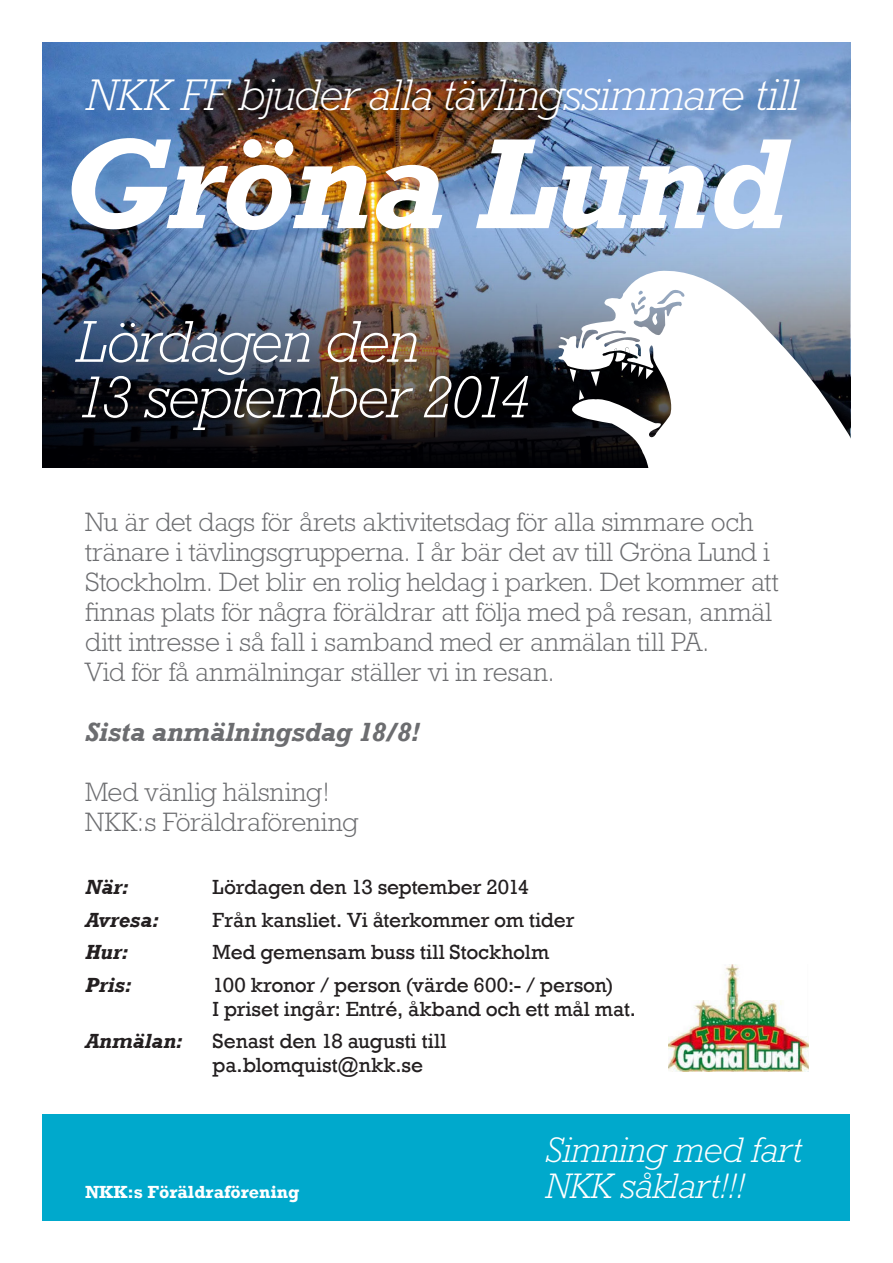
<style>
.page{position:relative;width:893px;height:1263px;background:#fff}
.page>*{position:absolute;margin:0;border:0;box-sizing:border-box;transform-origin:0 0}
.t1{font:italic 700 130.5px "Rockwell";letter-spacing:-.01em;color:#fff}
.t2{font:italic 300 60px "Rockwell";letter-spacing:-.035em;color:#fff}
.t3{font:italic 300 45px "Rockwell";letter-spacing:-.01em;color:#fff}
.t4{font:italic 300 36px "Rockwell";letter-spacing:-.01em;color:#fff}
.t5{font:300 27px/30px "Rockwell";letter-spacing:-.015em;color:#6c6d70}
.t6{font:italic 700 27px "Rockwell";letter-spacing:-.005em;color:#6c6d70}
.t7{font:21px/24px "Rockwell";letter-spacing:-.005em;color:#231f20}
.t8{font:italic 700 21px "Rockwell";color:#231f20}
.t9{font:700 18px "Rockwell";color:#fff}
</style>
<div class="page">
<img style="left:43px;top:43px;width:807px;height:184px">
<img style="left:43px;top:227px;width:807px;height:241px">
<svg style="left:557px;top:267px;width:293px;height:201px"></svg>
<svg style="left:652px;top:313px;width:6px;height:13px"></svg>
<svg style="left:591px;top:371px;width:9px;height:15px"></svg>
<svg style="left:570px;top:369px;width:6px;height:13px"></svg>
<svg style="left:579px;top:389px;width:5px;height:11px"></svg>
<svg style="left:614px;top:346px;width:39px;height:33px"></svg>
<div style="left:43px;top:1114px;width:807px;height:106px;background:#00a9cc"></div>
<img style="left:669px;top:964px;width:140px;height:108px">
<p class="t3" style="left:85px;top:70px;width:714px">NKK FF bjuder alla tävlingssimmare till</p>
<p class="t1" style="left:61px;top:107px;width:727px">Gröna Lund</p>
<p class="t2" style="left:75px;top:307px;width:344px">Lördagen den</p>
<p class="t2" style="left:75px;top:363px;width:456px">13 september 2014</p>
<p class="t5" style="left:85px;top:507px;width:695px">Nu är det dags för årets aktivitetsdag för alla simmare och tränare i tävlingsgrupperna. I år bär det av till Gröna Lund i Stockholm. Det blir en rolig heldag i parken. Det kommer att finnas plats för några föräldrar att följa med på resan, anmäl ditt intresse i så fall i samband med er anmälan till PA.</p>
<p class="t5" style="left:85px;top:657px;width:471px">Vid för få anmälningar ställer vi in resan.</p>
<p class="t6" style="left:85px;top:716px;width:336px">Sista anmälningsdag 18/8!</p>
<p class="t5" style="left:85px;top:777px;width:246px">Med vänlig hälsning!</p>
<p class="t5" style="left:85px;top:807px;width:274px">NKK:s Föräldraförening</p>
<p class="t8" style="left:85px;top:875px;width:45px">När:</p>
<p class="t7" style="left:213px;top:875px;width:318px">Lördagen den 13 september 2014</p>
<p class="t8" style="left:85px;top:907px;width:75px">Avresa:</p>
<p class="t7" style="left:213px;top:908px;width:363px">Från kansliet. Vi återkommer om tider</p>
<p class="t8" style="left:85px;top:940px;width:45px">Hur:</p>
<p class="t7" style="left:213px;top:940px;width:338px">Med gemensam buss till Stockholm</p>
<p class="t8" style="left:85px;top:972px;width:48px">Pris:</p>
<p class="t7" style="left:213px;top:973px;width:425px">100 kronor / person (värde 600:- / person)<br>I priset ingår: Entré, åkband och ett mål mat.</p>
<p class="t8" style="left:85px;top:1029px;width:99px">Anmälan:</p>
<p class="t7" style="left:213px;top:1029px;width:235px">Senast den 18 augusti till pa.blomquist@nkk.se</p>
<p class="t9" style="left:85px;top:1181px;width:216px">NKK:s Föräldraförening</p>
<p class="t4" style="left:545px;top:1129px;width:258px">Simning med fart</p>
<p class="t4" style="left:545px;top:1165px;width:200px">NKK såklart!!!</p>
</div>
